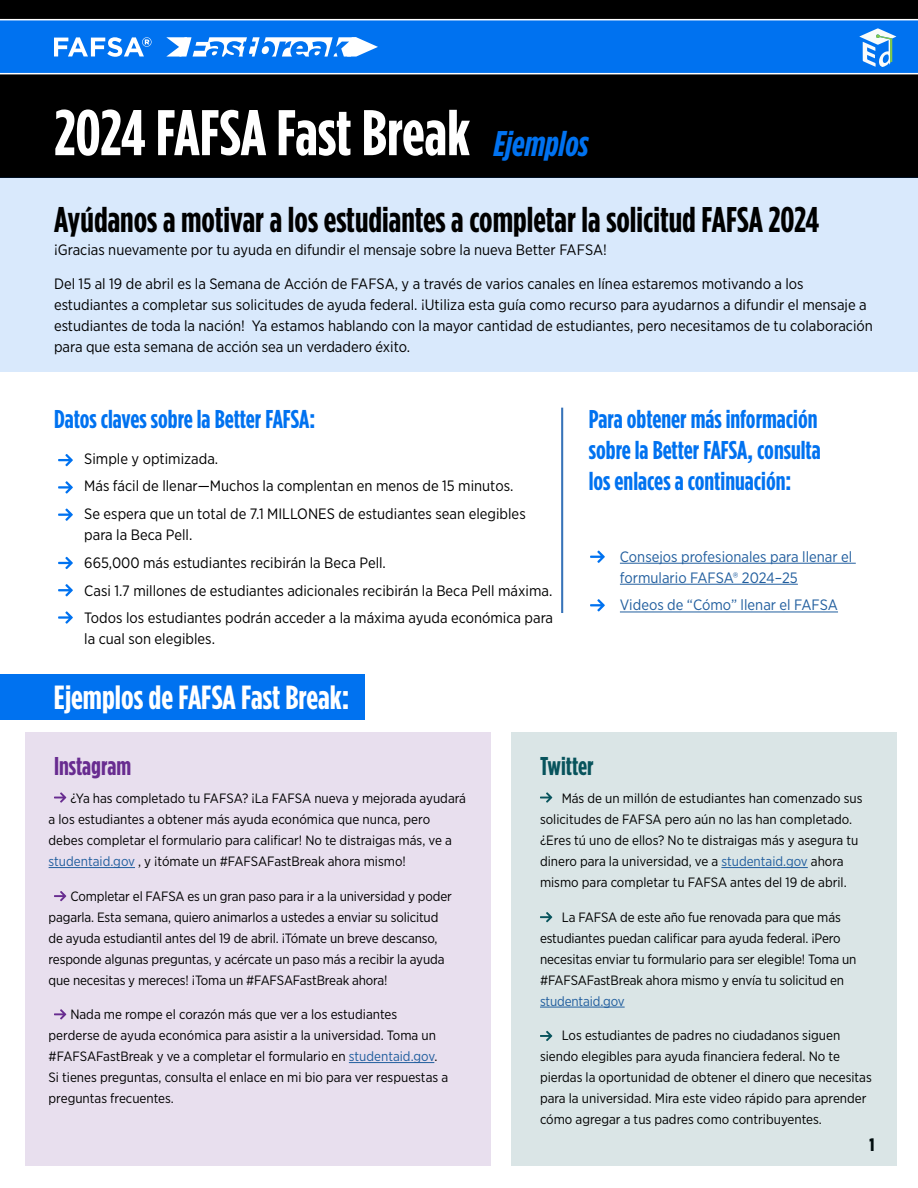
<style>
.page{position:relative;width:918px;height:1188px;background:#fff}
.page>*{position:absolute;margin:0;border:0;box-sizing:border-box;transform-origin:0 0}
.t1{font:700 64.35px "Gotham Cond";color:#fff}
.t2{font:700 35.7px "Gotham Cond";color:#000}
.t3{font:italic 700 35.7px "Gotham Cond";color:#0072f0}
.t4{font:700 33.45px "Gotham Cond";color:#fff}
.t5{font:700 25.8px/30.9px "Gotham Cond";color:#0072f0}
.t6{font:700 25.8px "Gotham Cond";color:#682c90}
.t7{font:700 25.8px "Gotham Cond";letter-spacing:-.005em;color:#07535c}
.t8{font:900 18px "Gotham Cond";color:#000}
.t9{font:15px/21px "Gotham Narrow";color:#000}
.t10{font:15px/21px "Gotham Narrow";color:#215e9e}
.t11{font:13.5px/21px "Gotham Narrow";color:#000}
.s1{color:#215e9e}
</style>
<div class="page">
<div style="left:0;top:0;width:918px;height:177px;background:#000"></div>
<svg style="left:0;top:19px;width:918px;height:55px;background:#0d79f0"></svg>
<div style="left:0;top:177px;width:918px;height:195px;background:#d9e9fc"></div>
<div style="left:25px;top:732px;width:465px;height:434px;background:#e8dfee"></div>
<div style="left:511px;top:732px;width:385px;height:434px;background:#dae5e6"></div>
<div style="left:0;top:674px;width:364px;height:46px;background:#0072f0"></div>
<hr style="left:49px;top:867px;width:86px;height:1px;background:#215e9e">
<hr style="left:349px;top:1062px;width:85px;height:1px;background:#215e9e">
<hr style="left:721px;top:867px;width:87px;height:1px;background:#215e9e">
<hr style="left:540px;top:1007px;width:85px;height:1px;background:#215e9e">
<hr style="left:620px;top:563px;width:236px;height:1px;background:#215e9e">
<hr style="left:620px;top:584px;width:178px;height:1px;background:#215e9e">
<hr style="left:620px;top:612px;width:218px;height:1px;background:#215e9e">
<svg style="left:54px;top:37px;width:98px;height:20px;background:#6daef6"></svg>
<svg style="left:166px;top:37px;width:212px;height:20px;background:#7cb6f7"></svg>
<hr style="left:561px;top:408px;width:2px;height:205px;background:#3773b9">
<svg style="left:58px;top:454px;width:15px;height:12px"></svg>
<svg style="left:58px;top:481px;width:15px;height:13px"></svg>
<svg style="left:58px;top:509px;width:15px;height:12px"></svg>
<svg style="left:58px;top:557px;width:15px;height:12px"></svg>
<svg style="left:58px;top:584px;width:15px;height:12px"></svg>
<svg style="left:590px;top:551px;width:15px;height:12px"></svg>
<svg style="left:58px;top:611px;width:15px;height:13px"></svg>
<svg style="left:590px;top:599px;width:15px;height:12px"></svg>
<svg style="left:859px;top:28px;width:37px;height:39px"></svg>
<svg style="left:54px;top:792px;width:12px;height:11px"></svg>
<svg style="left:54px;top:891px;width:12px;height:10px"></svg>
<svg style="left:54px;top:1009px;width:12px;height:10px"></svg>
<svg style="left:540px;top:792px;width:12px;height:11px"></svg>
<svg style="left:540px;top:912px;width:12px;height:10px"></svg>
<svg style="left:540px;top:1031px;width:12px;height:10px"></svg>
<p class="t1" style="left:54px;top:95px;width:418px">2024 FAFSA Fast Break</p>
<p class="t3" style="left:494px;top:122px;width:96px">Ejemplos</p>
<p class="t2" style="left:54px;top:198px;width:767px">Ayúdanos a motivar a los estudiantes a completar la solicitud FAFSA 2024</p>
<p class="t9" style="left:54px;top:239px;width:554px">¡Gracias nuevamente por tu ayuda en difundir el mensaje sobre la nueva Better FAFSA!</p>
<p class="t9" style="left:54px;top:273px;width:820px">Del 15 al 19 de abril es la Semana de Acción de FAFSA, y a través de varios canales en línea estaremos motivando a los estudiantes a completar sus solicitudes de ayuda federal. ¡Utiliza esta guía como recurso para ayudarnos a difundir el mensaje a estudiantes de toda la nación! Ya estamos hablando con la mayor cantidad de estudiantes, pero necesitamos de tu colaboración para que esta semana de acción sea un verdadero éxito.</p>
<p class="t5" style="left:54px;top:404px;width:263px">Datos claves sobre la Better FAFSA:</p>
<p class="t9" style="left:84px;top:447px;width:135px">Simple y optimizada.</p>
<p class="t9" style="left:84px;top:475px;width:431px">Más fácil de llenar—Muchos la complentan en menos de 15 minutos.</p>
<p class="t9" style="left:84px;top:503px;width:443px">Se espera que un total de 7.1 MILLONES de estudiantes sean elegibles para la Beca Pell.</p>
<p class="t9" style="left:84px;top:552px;width:303px">665,000 más estudiantes recibirán la Beca Pell.</p>
<p class="t9" style="left:84px;top:579px;width:470px">Casi 1.7 millones de estudiantes adicionales recibirán la Beca Pell máxima.</p>
<p class="t9" style="left:84px;top:607px;width:470px">Todos los estudiantes podrán acceder a la máxima ayuda económica para la cual son elegibles.</p>
<p class="t4" style="left:54px;top:677px;width:297px">Ejemplos de FAFSA Fast Break:</p>
<p class="t5" style="left:589px;top:404px;width:234px">Para obtener más información sobre la Better FAFSA, consulta los enlaces a continuación:</p>
<p class="t10" style="left:620px;top:546px;width:234px">Consejos profesionales para llenar el formulario FAFSA® 2024–25</p>
<p class="t10" style="left:620px;top:594px;width:220px">Videos de “Cómo” llenar el FAFSA</p>
<p class="t6" style="left:54px;top:751px;width:79px">Instagram</p>
<p class="t7" style="left:540px;top:751px;width:55px">Twitter</p>
<p class="t11" style="left:49px;top:788px;width:419px;text-indent:22px">¿Ya has completado tu FAFSA? ¡La FAFSA nueva y mejorada ayudará a los estudiantes a obtener más ayuda económica que nunca, pero debes completar el formulario para calificar! No te distraigas más, ve a <span class="s1">studentaid.gov</span> , y ¡tómate un #FAFSAFastBreak ahora mismo!</p>
<p class="t11" style="left:49px;top:885px;width:405px;text-indent:22px">Completar el FAFSA es un gran paso para ir a la universidad y poder pagarla. Esta semana, quiero animarlos a ustedes a enviar su solicitud de ayuda estudiantil antes del 19 de abril. ¡Tómate un breve descanso, responde algunas preguntas, y acércate un paso más a recibir la ayuda que necesitas y mereces! ¡Toma un #FAFSAFastBreak ahora!</p>
<p class="t11" style="left:49px;top:1004px;width:401px;text-indent:22px">Nada me rompe el corazón más que ver a los estudiantes perderse de ayuda económica para asistir a la universidad. Toma un #FAFSAFastBreak y ve a completar el formulario en <span class="s1">studentaid.gov</span>.<br>Si tienes preguntas, consulta el enlace en mi bio para ver respuestas a preguntas frecuentes.</p>
<p class="t11" style="left:540px;top:788px;width:324px;text-indent:22px">Más de un millón de estudiantes han comenzado sus solicitudes de FAFSA pero aún no las han completado. ¿Eres tú uno de ellos? No te distraigas más y asegura tu dinero para la universidad, ve a <span class="s1">studentaid.gov</span> ahora mismo para completar tu FAFSA antes del 19 de abril.</p>
<p class="t11" style="left:540px;top:906px;width:318px;text-indent:22px">La FAFSA de este año fue renovada para que más estudiantes puedan calificar para ayuda federal. ¡Pero necesitas enviar tu formulario para ser elegible! Toma un #FAFSAFastBreak ahora mismo y envía tu solicitud en <span class="s1">studentaid.gov</span></p>
<p class="t11" style="left:540px;top:1025px;width:333px;text-indent:22px">Los estudiantes de padres no ciudadanos siguen siendo elegibles para ayuda financiera federal. No te pierdas la oportunidad de obtener el dinero que necesitas para la universidad. Mira este video rápido para aprender cómo agregar a tus padres como contribuyentes.</p>
<h3 class="t8" style="left:869px;top:1134px;width:6px">1</h3>
</div>
